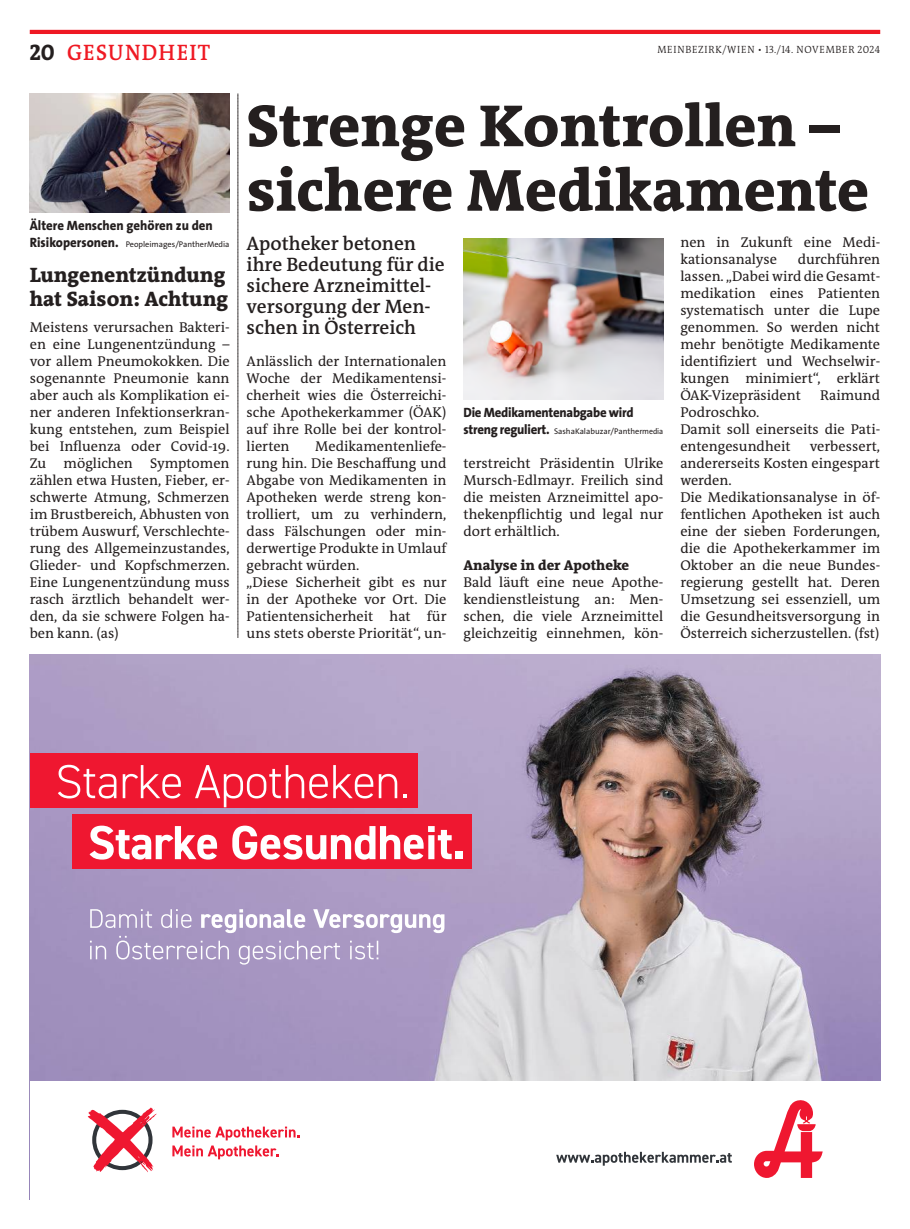
<style>
.page{position:relative;width:910px;height:1229px;background:#fff}
.page>*{position:absolute;margin:0;border:0;box-sizing:border-box;transform-origin:0 0}
.t1{font:800 60px/64.5px "The RM Antiqua";color:#241f1f}
.t2{font:600 22.5px "The RM Antiqua";letter-spacing:.055em;color:#ef1923;scale:.95 1}
.t3{font:800 21px/24px "The RM Antiqua";color:#241f1f}
.t4{font:600 19.5px/21px "The RM Antiqua";color:#241f1f}
.t5{font:14.25px/17px "The RM Antiqua";color:#241f1f;text-align:justify}
.t6{font:800 14.25px "The RM Antiqua";color:#241f1f}
.t7{font:800 13.5px "The Sans Os F";color:#241f1f;scale:.95 1}
.t8{font:800 13.5px "The Sans Os F";letter-spacing:-.02em;color:#241f1f;scale:.95 1}
.t9{font:300 10.5px "The RM Antiqua";letter-spacing:.08em;color:#241f1f;scale:.95 1}
.t10{font:8.25px "The Sans Os F";color:#241f1f}
.s1{font-weight:800;color:#241f1f}
.s2{font-weight:800;font-size:13.5px}
</style>
<div class="page">
<hr style="left:30px;top:30px;width:850px;height:4px;background:#ef1923">
<svg style="left:238px;top:94px;width:1px;height:544px"></svg>
<img style="left:463px;top:238px;width:200px;height:162px">
<img style="left:30px;top:94px;width:200px;height:118px">
<img style="left:30px;top:655px;width:850px;height:426px">
<div style="left:30px;top:753px;width:387px;height:55px;background:#ef1730"></div>
<div style="left:72px;top:814px;width:400px;height:55px;background:#ef1730"></div>
<svg style="left:58px;top:765px;width:58px;height:33px"></svg>
<svg style="left:123px;top:765px;width:58px;height:33px"></svg>
<svg style="left:195px;top:765px;width:178px;height:42px"></svg>
<svg style="left:379px;top:774px;width:18px;height:24px"></svg>
<svg style="left:403px;top:794px;width:4px;height:4px"></svg>
<svg style="left:90px;top:826px;width:127px;height:33px"></svg>
<svg style="left:232px;top:826px;width:220px;height:33px"></svg>
<div style="left:455px;top:852px;width:8px;height:7px;background:#fff"></div>
<svg style="left:90px;top:909px;width:354px;height:55px;background:#b6a8cc"></svg>
<svg style="left:754px;top:1100px;width:69px;height:78px"></svg>
<svg style="left:556px;top:1152px;width:176px;height:14px"></svg>
<svg style="left:172px;top:1126px;width:128px;height:33px"></svg>
<svg style="left:88px;top:1107px;width:69px;height:65px"></svg>
<h2 class="t2" style="left:30px;top:38px;width:191px"><span class="s1">20</span> GESUNDHEIT</h2>
<p class="t9" style="left:657px;top:43px;width:236px">MEINBEZIRK/WIEN • 13./14. NOVEMBER 2024</p>
<p class="t7" style="left:30px;top:216px;width:194px">Ältere Menschen gehören zu den</p>
<p class="t10" style="left:30px;top:239px;width:201px"><span class="s2">Risikopersonen.</span> Peopleimages/PantherMedia</p>
<h3 class="t3" style="left:30px;top:263px;width:200px">Lungenentzündung hat Saison: Achtung</h3>
<p class="t5" style="left:30px;top:318px;width:201px">Meistens verursachen Bakteri&shy;en eine Lungenentzündung – vor allem Pneumokokken. Die sogenannte Pneumonie kann aber auch als Komplikation ei&shy;ner anderen Infektionserkran&shy;kung entstehen, zum Beispiel bei Influenza oder Covid-19.<br>Zu möglichen Symptomen zählen etwa Husten, Fieber, er&shy;schwerte Atmung, Schmerzen im Brustbereich, Abhusten von trübem Auswurf, Verschlechte&shy;rung des Allgemeinzustandes, Glieder- und Kopfschmerzen.<br>Eine Lungenentzündung muss rasch ärztlich behandelt wer&shy;den, da sie schwere Folgen ha&shy;ben kann. (as)</p>
<h1 class="t1" style="left:247px;top:94px;width:624px">Strenge Kontrollen – sichere Medikamente</h1>
<h3 class="t4" style="left:247px;top:233px;width:199px">Apotheker betonen ihre Bedeutung für die sichere Arzneimittel&shy;versorgung der Men&shy;schen in Österreich</h3>
<p class="t5" style="left:247px;top:352px;width:201px">Anlässlich der Internationalen Woche der Medikamentensi&shy;cherheit wies die Österreichi&shy;sche Apothekerkammer (ÖAK) auf ihre Rolle bei der kontrol&shy;lierten</p>
<p class="t5" style="left:247px;top:438px;width:201px;text-align:left;text-indent:69px">Medikamentenliefe&shy;rung hin. Die Beschaffung und<br>Abgabe von Medikamenten in<br>Apotheken werde streng kon&shy;trolliert, um zu verhindern, dass Fälschungen oder min&shy;derwertige Produkte in Umlauf gebracht würden.<br>„Diese Sicherheit gibt es nur in der Apotheke vor Ort. Die<br>Patientensicherheit hat für uns stets oberste Priorität“, un-</p>
<p class="t8" style="left:463px;top:403px;width:180px">Die Medikamentenabgabe wird</p>
<p class="t10" style="left:463px;top:426px;width:201px"><span class="s2">streng reguliert.</span> SashaKalabuzar/Panthermedia</p>
<p class="t5" style="left:463px;top:455px;width:201px">terstreicht Präsidentin Ulrike Mursch-Edlmayr. Freilich sind die meisten Arzneimittel apo&shy;thekenpflichtig und legal nur dort erhältlich.</p>
<p class="t6" style="left:463px;top:556px;width:167px">Analyse in der Apotheke</p>
<p class="t5" style="left:463px;top:574px;width:201px">Bald läuft eine neue Apothe&shy;kendienstleistung an: Men&shy;schen, die viele Arzneimittel gleichzeitig einnehmen, kön-</p>
<p class="t5" style="left:680px;top:233px;width:201px">nen in Zukunft eine Medi&shy;kationsanalyse</p>
<p class="t5" style="left:680px;top:250px;width:201px;text-indent:117px">durchführen lassen. „Dabei wird die Gesamt&shy;medikation eines Patienten systematisch unter die Lupe genommen. So werden nicht mehr benötigte Medikamente identifiziert und Wechselwir&shy;kungen minimiert“, erklärt ÖAK-Vizepräsident</p>
<p class="t5" style="left:820px;top:387px;width:61px">Raimund</p>
<p class="t5" style="left:680px;top:404px;width:201px;text-align:left">Podroschko.<br>Damit soll einerseits die Pati&shy;entengesundheit</p>
<p class="t5" style="left:680px;top:438px;width:201px;text-align:left;text-indent:129px">verbessert, andererseits Kosten eingespart werden.<br>Die Medikationsanalyse in öf&shy;fentlichen Apotheken ist auch eine der sieben Forderungen, die die Apothekerkammer im<br>Oktober an die neue Bundes&shy;regierung gestellt hat. Deren<br>Umsetzung sei essenziell, um die Gesundheitsversorgung in<br>Österreich sicherzustellen. (fst)</p>
</div>
